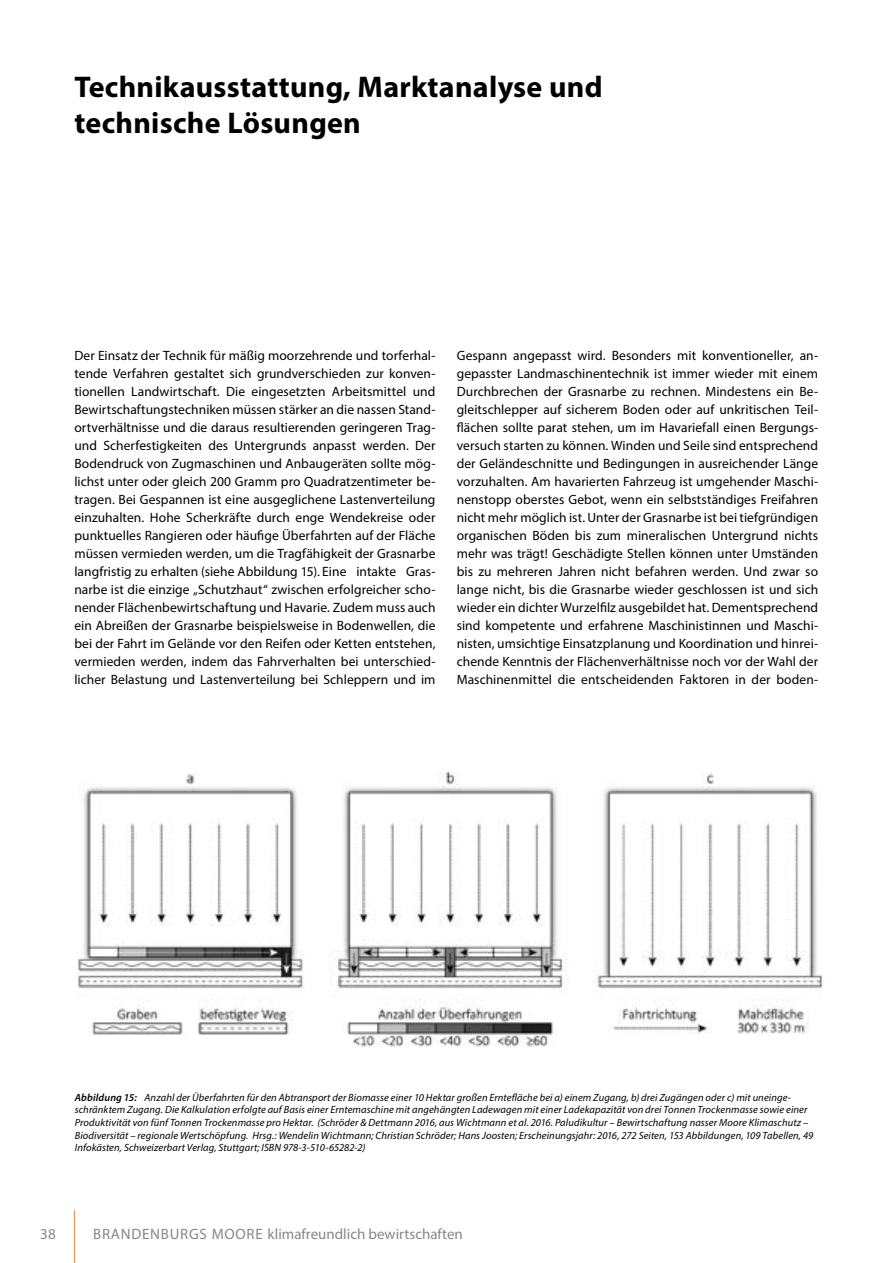
<style>
.page{position:relative;width:893px;height:1263px;background:#fff}
.page>*{position:absolute;margin:0;border:0;box-sizing:border-box;transform-origin:0 0}
.Überschrift_H2_20_pt{font:700 30px/36px "Myriad Pro";letter-spacing:.01em;color:#000}
.t1{font:15px "Myriad Pro";color:#878787}
.Fließtext{font:13.5px/18px "Myriad Pro";letter-spacing:.005em;color:#000;text-align:justify}
.t2{font:italic 10.5px/12.6px "Myriad Pro";letter-spacing:.01em;color:#000}
.s1{font-weight:600}
</style>
<div class="page">
<hr style="left:74px;top:1210px;width:1px;height:53px;background:#ef833e">
<img style="left:78px;top:772px;width:745px;height:275px">
<h2 class="Überschrift_H2_20_pt" style="left:74px;top:68px;width:530px">Technikausstattung, Marktanalyse und technische Lösungen</h2>
<p class="Fließtext" style="left:74px;top:346px;width:363px">Der Einsatz der Technik für mäßig moorzehrende und torferhal&shy;tende Verfahren gestaltet sich grundverschieden zur konven&shy;tionellen Landwirtschaft. Die eingesetzten Arbeitsmittel und Bewirtschaftungstechniken müssen stärker an die nassen Stand&shy;ortverhältnisse und die daraus resultierenden geringeren Trag&shy;und Scherfestigkeiten des Untergrunds anpasst werden. Der Bodendruck von Zugmaschinen und Anbaugeräten sollte mög&shy;lichst unter oder gleich 200 Gramm pro Quadratzentimeter be&shy;tragen. Bei Gespannen ist eine ausgeglichene Lastenverteilung einzuhalten. Hohe Scherkräfte durch enge Wendekreise oder punktuelles Rangieren oder häufige Überfahrten auf der Fläche müssen vermieden werden, um die Tragfähigkeit der Grasnarbe langfristig zu erhalten (siehe Abbildung 15). Eine intakte Gras-</p>
<p class="Fließtext" style="left:74px;top:580px;width:363px">narbe ist die einzige „Schutzhaut“ zwischen erfolgreicher scho&shy;nender Flächenbewirtschaftung und Havarie. Zudem muss auch ein Abreißen der Grasnarbe beispielsweise in Bodenwellen, die bei der Fahrt im Gelände vor den Reifen oder Ketten entstehen, vermieden werden, indem das Fahrverhalten bei unterschied&shy;licher Belastung und Lastenverteilung bei Schleppern und im</p>
<p class="Fließtext" style="left:457px;top:346px;width:363px">Gespann angepasst wird. Besonders mit konventioneller, an&shy;gepasster Landmaschinentechnik ist immer wieder mit einem Durchbrechen der Grasnarbe zu rechnen. Mindestens ein Be&shy;gleitschlepper auf sicherem Boden oder auf unkritischen Teil&shy;flächen sollte parat stehen, um im Havariefall einen Bergungs&shy;versuch starten zu können. Winden und Seile sind entsprechend der Geländeschnitte und Bedingungen in ausreichender Länge vorzuhalten. Am havarierten Fahrzeug ist umgehender Maschi&shy;nenstopp oberstes Gebot, wenn ein selbstständiges Freifahren nicht mehr möglich ist. Unter der Grasnarbe ist bei tiefgründigen organischen Böden bis zum mineralischen Untergrund nichts mehr was trägt! Geschädigte Stellen können unter Umständen bis zu mehreren Jahren nicht befahren werden. Und zwar so lange nicht, bis die Grasnarbe wieder geschlossen ist und sich wieder ein dichter Wurzelfilz ausgebildet hat. Dementsprechend sind kompetente und erfahrene Maschinistinnen und Maschi&shy;nisten, umsichtige Einsatzplanung und Koordination und hinrei&shy;chende Kenntnis der Flächenverhältnisse noch vor der Wahl der Maschinenmittel die entscheidenden Faktoren in der boden-</p>
<p class="t2" style="left:75px;top:1091px;width:740px"><span class="s1">Abbildung 15:</span> Anzahl der Überfahrten für den Abtransport der Biomasse einer 10 Hektar großen Erntefläche bei a) einem Zugang, b) drei Zugängen oder c) mit uneinge&shy;schränktem Zugang. Die Kalkulation erfolgte auf Basis einer Erntemaschine mit angehängten Ladewagen mit einer Ladekapazität von drei Tonnen Trockenmasse sowie einer Produktivität von fünf Tonnen Trockenmasse pro Hektar. (Schröder &amp; Dettmann 2016, aus Wichtmann et al. 2016. Paludikultur – Bewirtschaftung nasser Moore Klimaschutz – Biodiversität – regionale Wertschöpfung. Hrsg.: Wendelin Wichtmann; Christian Schröder; Hans Joosten; Erscheinungsjahr: 2016, 272 Seiten, 153 Abbildungen, 109 Tabellen, 49<br>Infokästen, Schweizerbart Verlag, Stuttgart; ISBN 978-3-510-65282-2)</p>
<p class="t1" style="left:40px;top:1225px;width:17px">38</p>
<p class="t1" style="left:93px;top:1225px;width:371px">BRANDENBURGS MOORE klimafreundlich bewirtschaften</p>
</div>
